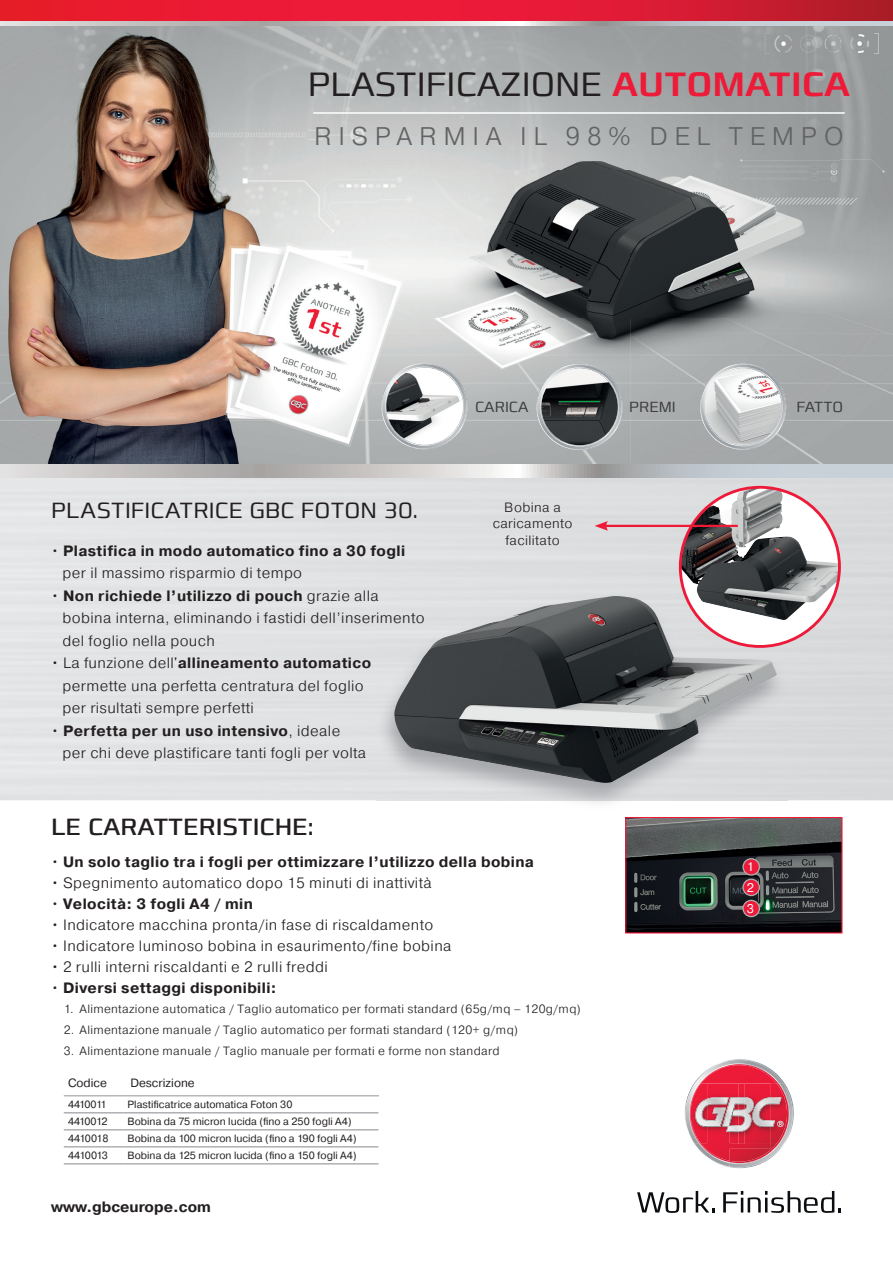
<style>
.page{position:relative;width:893px;height:1263px;background:#fff}
.page>*{position:absolute;margin:0;border:0;box-sizing:border-box;transform-origin:0 0}
.t1{font:300 34.5px "Francker W1 G";color:#231f20}
.t2{font:300 25.5px "Pragmatica";letter-spacing:.26em;color:#636366}
.t3{font:24px "Francker CYR";color:#231f20}
.t4{font:300 22.5px "Francker CYR";letter-spacing:.005em;color:#231f20}
.t5{font:300 15px/22.5px "Pragmatica";letter-spacing:.025em;color:#231f20}
.t6{font:700 15px/22.5px "Pragmatica";letter-spacing:.025em;color:#231f20}
.t7{font:700 15px "Pragmatica";color:#231f20}
.t8{font:300 15px "Francker W1 G";color:#3e3e3f}
.t9{font:300 13.5px/16.5px "Pragmatica";letter-spacing:.025em;color:#231f20;text-align:center}
.t10{font:12.45px/20.9px "Pragmatica";color:#fff;text-align:justify}
.t11{font:300 12px "Pragmatica";letter-spacing:.025em;color:#231f20}
.t12{font:12px "Pragmatica";color:#231f20}
.t13{font:10.5px "Pragmatica";color:#231f20}
.t14{font:10.5px "Pragmatica";letter-spacing:-.065em;color:#231f20}
.t15{font:10.5px "Pragmatica";letter-spacing:-.04em;color:#231f20}
.t16{font:10.5px "Pragmatica";letter-spacing:-.055em;color:#231f20}
.s1{font-family:"Francker CYR";font-weight:500;color:#ed1a38}
.s2{font-weight:300}
.s3{font-weight:700}
</style>
<div class="page">
<img style="left:0;top:477px;width:893px;height:324px">
<img style="left:695px;top:1060px;width:89px;height:107px">
<img style="left:699px;top:1063px;width:81px;height:101px">
<img style="left:700px;top:1064px;width:79px;height:99px">
<img style="left:701px;top:1065px;width:76px;height:97px">
<img style="left:697px;top:1166px;width:32px;height:1px">
<img style="left:695px;top:1144px;width:34px;height:22px">
<img style="left:699px;top:1144px;width:29px;height:19px">
<img style="left:700px;top:1144px;width:29px;height:18px">
<img style="left:701px;top:1144px;width:28px;height:17px">
<img style="left:793px;top:1105px;width:1px;height:17px">
<img style="left:791px;top:1097px;width:2px;height:33px">
<img style="left:770px;top:1084px;width:21px;height:60px">
<img style="left:708px;top:1083px;width:62px;height:66px">
<img style="left:708px;top:1144px;width:21px;height:5px">
<img style="left:745px;top:1097px;width:9px;height:35px">
<img style="left:685px;top:1103px;width:1px;height:20px">
<img style="left:688px;top:1130px;width:20px;height:14px">
<img style="left:708px;top:1130px;width:30px;height:14px">
<img style="left:738px;top:1131px;width:7px;height:13px">
<svg style="left:769px;top:1098px;width:14px;height:29px"></svg>
<img style="left:753px;top:1098px;width:17px;height:28px">
<img style="left:727px;top:1130px;width:18px;height:1px">
<svg style="left:686px;top:1084px;width:67px;height:46px;background:#d67886"></svg>
<svg style="left:637px;top:1191px;width:78px;height:22px"></svg>
<svg style="left:723px;top:1191px;width:118px;height:22px"></svg>
<svg style="left:0;top:0;width:893px;height:21px;background:#df1b32"></svg>
<img style="left:0;top:26px;width:893px;height:439px">
<svg style="left:382px;top:363px;width:86px;height:86px;background:#babdbe"></svg>
<img style="left:385px;top:371px;width:68px;height:75px">
<img style="left:386px;top:368px;width:77px;height:76px;border-radius:38px">
<svg style="left:537px;top:364px;width:86px;height:85px"></svg>
<img style="left:540px;top:367px;width:79px;height:79px">
<img style="left:541px;top:369px;width:77px;height:76px;border-radius:38px">
<svg style="left:700px;top:364px;width:87px;height:85px"></svg>
<img style="left:704px;top:367px;width:79px;height:80px">
<img style="left:705px;top:368px;width:76px;height:77px;border-radius:38px">
<svg style="left:0;top:465px;width:893px;height:12px;background:#c5c5c7"></svg>
<svg style="left:0;top:21px;width:893px;height:5px;background:#c5c6c7"></svg>
<hr style="left:313px;top:112px;width:532px;height:2px;background:#fff">
<img style="left:376px;top:594px;width:411px;height:209px">
<img style="left:376px;top:800px;width:411px;height:1px">
<img style="left:394px;top:596px;width:383px;height:187px">
<img style="left:627px;top:819px;width:213px;height:112px">
<div style="left:625px;top:817px;width:217px;height:116px;border:1px solid #ed1a38"></div>
<div style="left:743px;top:859px;width:16px;height:16px;background:#ed1a3a;border-radius:50%"></div>
<div style="left:742px;top:858px;width:18px;height:18px;border:1px solid #aeafb3;border-radius:50%"></div>
<div style="left:743px;top:879px;width:16px;height:16px;background:#ed1a3a;border-radius:50%"></div>
<div style="left:742px;top:878px;width:18px;height:18px;border:1px solid #aeafb3;border-radius:50%"></div>
<div style="left:743px;top:900px;width:16px;height:17px;background:#ed1a3a;border-radius:50%"></div>
<div style="left:742px;top:900px;width:18px;height:17px;border:1px solid #aeafb3;border-radius:50%"></div>
<div style="left:680px;top:487px;width:159px;height:159px;background:#fff;border-radius:50%"></div>
<img style="left:680px;top:487px;width:159px;height:133px">
<div style="left:679px;top:486px;width:162px;height:162px;border:3px solid #ed1a3a;border-radius:50%"></div>
<hr style="left:604px;top:525px;width:134px;height:2px;background:#ed1a38">
<svg style="left:595px;top:521px;width:13px;height:10px"></svg>
<svg style="left:64px;top:1096px;width:315px;height:34px"></svg>
<hr style="left:64px;top:1095px;width:59px;height:1px;background:#939598">
<hr style="left:123px;top:1095px;width:256px;height:1px;background:#939598">
<hr style="left:64px;top:1112px;width:59px;height:1px;background:#939598">
<hr style="left:123px;top:1112px;width:255px;height:1px;background:#939598">
<hr style="left:64px;top:1129px;width:59px;height:1px;background:#939598">
<hr style="left:123px;top:1129px;width:255px;height:1px;background:#939598">
<hr style="left:64px;top:1146px;width:59px;height:1px;background:#939598">
<hr style="left:123px;top:1146px;width:255px;height:1px;background:#939598">
<hr style="left:64px;top:1163px;width:59px;height:1px;background:#939598">
<hr style="left:123px;top:1163px;width:255px;height:1px;background:#939598">
<h1 class="t1" style="left:308px;top:63px;width:544px">PLASTIFICAZIONE <span class="s1">AUTOMATICA</span></h1>
<h2 class="t2" style="left:314px;top:120px;width:531px">RISPARMIA IL 98% DEL TEMPO</h2>
<h3 class="t4" style="left:51px;top:496px;width:368px">PLASTIFICATRICE GBC FOTON 30.</h3>
<p class="t6" style="left:63px;top:539px;width:344px;text-indent:-12px"><span class="s2">•</span> Plastifica in modo automatico fino a 30 fogli <span class="s2">per il massimo risparmio di tempo</span></p>
<p class="t5" style="left:63px;top:584px;width:364px;text-indent:-12px">• <span class="s3">Non richiede l’utilizzo di pouch</span> grazie alla bobina interna, eliminando i fastidi dell’inserimento del foglio nella pouch</p>
<p class="t5" style="left:63px;top:651px;width:310px;text-indent:-12px">• La funzione dell'<span class="s3">allineamento automatico </span>permette una perfetta centratura del foglio per risultati sempre perfetti</p>
<p class="t5" style="left:63px;top:719px;width:305px;text-indent:-12px">• <span class="s3">Perfetta per un uso intensivo</span>, ideale per chi deve plastificare tanti fogli per volta</p>
<h3 class="t3" style="left:51px;top:812px;width:264px">LE CARATTERISTICHE:</h3>
<p class="t8" style="left:475px;top:397px;width:55px">CARICA</p>
<p class="t8" style="left:629px;top:397px;width:48px">PREMI</p>
<p class="t8" style="left:797px;top:397px;width:48px">FATTO</p>
<p class="t9" style="left:493px;top:499px;width:81px">Bobina a caricamento facilitato</p>
<p class="t6" style="left:51px;top:851px;width:485px"><span class="s2">•</span> Un solo taglio tra i fogli per ottimizzare l’utilizzo della bobina</p>
<p class="t5" style="left:51px;top:872px;width:382px">• Spegnimento automatico dopo 15 minuti di inattività</p>
<p class="t6" style="left:51px;top:893px;width:203px"><span class="s2">•</span> Velocità: 3 fogli A4 / min</p>
<p class="t5" style="left:51px;top:914px;width:384px">• Indicatore macchina pronta/in fase di riscaldamento</p>
<p class="t5" style="left:51px;top:935px;width:402px">• Indicatore luminoso bobina in esaurimento/fine bobina</p>
<p class="t5" style="left:51px;top:956px;width:278px">• 2 rulli interni riscaldanti e 2 rulli freddi</p>
<p class="t6" style="left:51px;top:977px;width:227px"><span class="s2">•</span> Diversi settaggi disponibili:</p>
<p class="t11" style="left:64px;top:1001px;width:518px">1. Alimentazione automatica / Taglio automatico per formati standard (65g/mq – 120g/mq)</p>
<p class="t11" style="left:64px;top:1022px;width:456px">2. Alimentazione manuale / Taglio automatico per formati standard (120+ g/mq)</p>
<p class="t11" style="left:64px;top:1043px;width:437px">3. Alimentazione manuale / Taglio manuale per formati e forme non standard</p>
<p class="t12" style="left:68px;top:1076px;width:40px">Codice</p>
<p class="t12" style="left:130px;top:1076px;width:66px">Descrizione</p>
<p class="t14" style="left:68px;top:1098px;width:40px">4410011</p>
<p class="t13" style="left:128px;top:1098px;width:166px">Plastificatrice automatica Foton 30</p>
<p class="t14" style="left:68px;top:1115px;width:41px">4410012</p>
<p class="t13" style="left:128px;top:1115px;width:226px">Bobina da 75 micron lucida (fino a 250 fogli A4)</p>
<p class="t15" style="left:68px;top:1132px;width:42px">4410018</p>
<p class="t13" style="left:128px;top:1132px;width:231px">Bobina da 100 micron lucida (fino a 190 fogli A4)</p>
<p class="t16" style="left:68px;top:1149px;width:41px">4410013</p>
<p class="t13" style="left:128px;top:1149px;width:231px">Bobina da 125 micron lucida (fino a 150 fogli A4)</p>
<p class="t7" style="left:51px;top:1197px;width:161px">www.gbceurope.com</p>
<p class="t10" style="left:747px;top:857px;width:9px">1<br>2<br>3</p>
</div>
